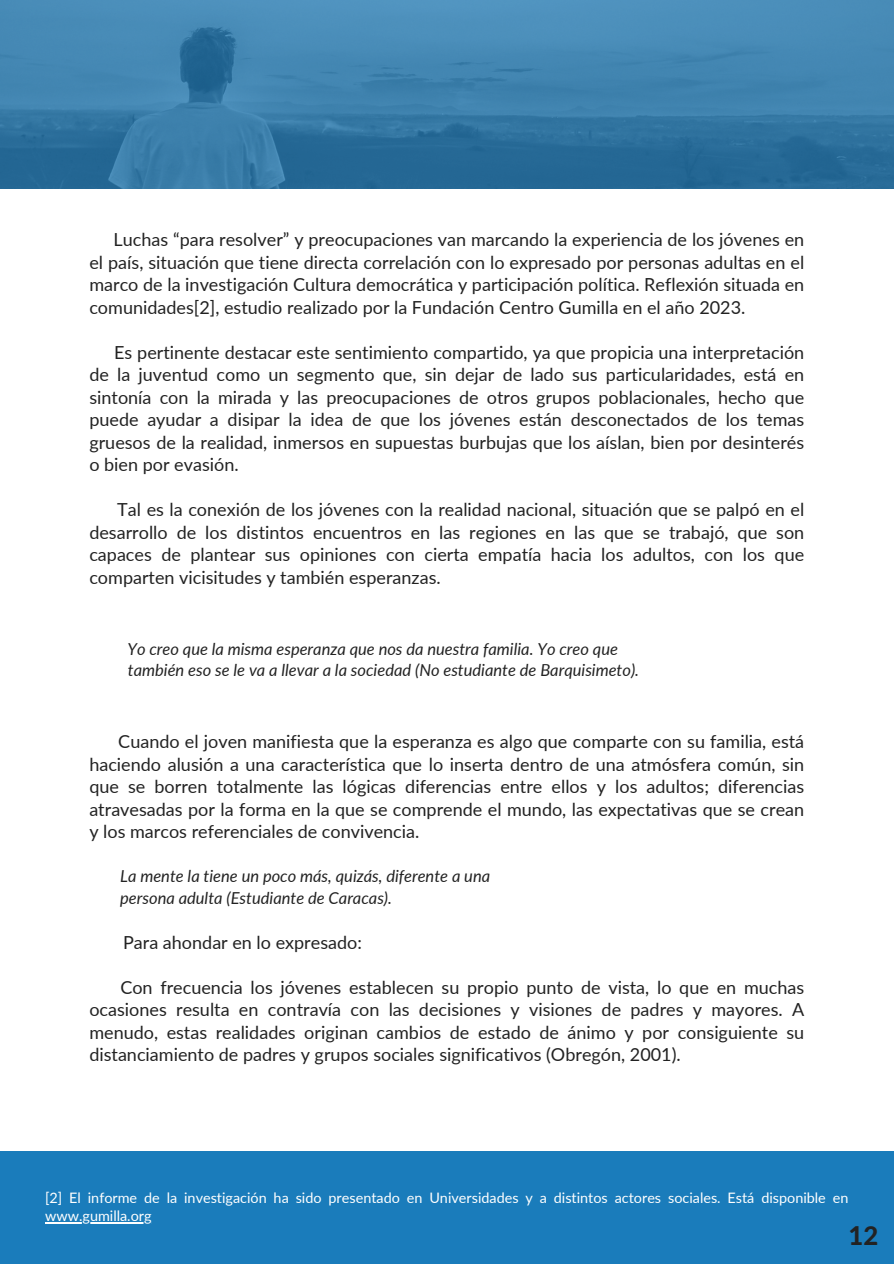
<style>
.page{position:relative;width:894px;height:1264px;background:#fff}
.page>*{position:absolute;margin:0;border:0;box-sizing:border-box;transform-origin:0 0}
.t1{font:800 25.65px "Lato";color:#222}
.t2{font:18px/22.5px "Lato";color:#222;text-align:justify}
.t3{font:italic 16.5px/21.3px "Lato";color:#222}
.t4{font:14.4px "Lato";color:#fff}
</style>
<div class="page">
<div style="left:0;top:1151px;width:893px;height:112px;background:#1a7cbb"></div>
<svg style="left:0;top:0;width:893px;height:189px;background:#3a7eaa"></svg>
<hr style="left:45px;top:1222px;width:107px;height:1px;background:#fff">
<h1 class="t2" style="left:89px;top:228px;width:716px;text-indent:24px">Luchas “para resolver” y preocupaciones van marcando la experiencia de los jóvenes en el país, situación que tiene directa correlación con lo expresado por personas adultas en el marco de la investigación Cultura democrática y participación política. Reflexión situada en comunidades[2], estudio realizado por la Fundación Centro Gumilla en el año 2023.</h1>
<h1 class="t2" style="left:89px;top:340px;width:716px;text-indent:25px">Es pertinente destacar este sentimiento compartido, ya que propicia una interpretación de la juventud como un segmento que, sin dejar de lado sus particularidades, está en sintonía con la mirada y las preocupaciones de otros grupos poblacionales, hecho que puede ayudar a disipar la idea de que los jóvenes están desconectados de los temas gruesos de la realidad, inmersos en supuestas burbujas que los aíslan, bien por desinterés o bien por evasión.</h1>
<h1 class="t2" style="left:89px;top:498px;width:716px;text-indent:28px">Tal es la conexión de los jóvenes con la realidad nacional, situación que se palpó en el desarrollo de los distintos encuentros en las regiones en las que se trabajó, que son capaces de plantear sus opiniones con cierta empatía hacia los adultos, con los que comparten vicisitudes y también esperanzas.</h1>
<h1 class="t3" style="left:127px;top:637px;width:513px">Yo creo que la misma esperanza que nos da nuestra familia. Yo creo que también eso se le va a llevar a la sociedad (No estudiante de Barquisimeto).</h1>
<h1 class="t2" style="left:89px;top:730px;width:716px;text-indent:29px">Cuando el joven manifiesta que la esperanza es algo que comparte con su familia, está haciendo alusión a una característica que lo inserta dentro de una atmósfera común, sin que se borren totalmente las lógicas diferencias entre ellos y los adultos; diferencias atravesadas por la forma en la que se comprende el mundo, las expectativas que se crean y los marcos referenciales de convivencia.</h1>
<h1 class="t3" style="left:120px;top:865px;width:371px">La mente la tiene un poco más, quizás, diferente a una persona adulta (Estudiante de Caracas).</h1>
<h1 class="t2" style="left:123px;top:930px;width:240px">Para ahondar en lo expresado:</h1>
<h1 class="t2" style="left:89px;top:975px;width:716px;text-indent:31px">Con frecuencia los jóvenes establecen su propio punto de vista, lo que en muchas ocasiones resulta en contravía con las decisiones y visiones de padres y mayores. A menudo, estas realidades originan cambios de estado de ánimo y por consiguiente su distanciamiento de padres y grupos sociales significativos (Obregón, 2001).</h1>
<p class="t4" style="left:45px;top:1189px;width:804px">[2] El informe de la investigación ha sido presentado en Universidades y a distintos actores sociales. Está disponible en</p>
<p class="t4" style="left:45px;top:1207px;width:108px">www.gumilla.org</p>
<p class="t1" style="left:848px;top:1219px;width:31px">12</p>
</div>
